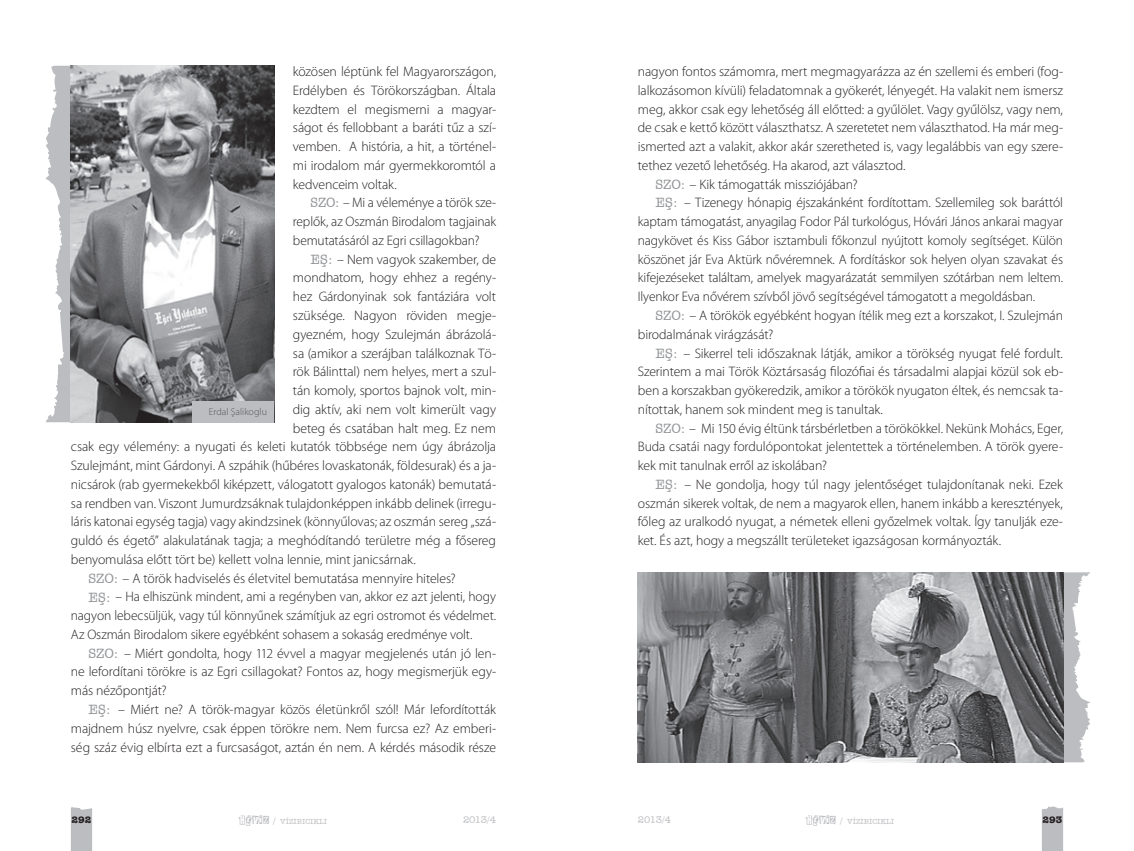
<style>
.page{position:relative;width:1134px;height:851px;background:#fff}
.page>*{position:absolute;margin:0;border:0;box-sizing:border-box;transform-origin:0 0}
.t1{font:300 13.75px/18.8px "Myriad Pro";letter-spacing:-.01em;color:#231f20;text-align:justify}
.t2{font:300 10px "Myriad Pro";color:#57585a}
.t3{font:10px "American Typewriter HU Medium";letter-spacing:-.035em;color:#bcbdc0}
.t4{font:10px "Postinkantaja Job";color:#bcbdc0}
.t5{font:10px "American Typewriter HU Bold";color:#231f20}
.t6{font:7.5px "American Typewriter HU Medium";color:#bcbdc0}
.s1{font-family:"American Typewriter HU Medium";font-weight:400;color:#939598}
.s2{font-size:10px}
</style>
<div class="page">
<svg style="left:71px;top:807px;width:21px;height:43px"></svg>
<svg style="left:1042px;top:806px;width:21px;height:44px"></svg>
<svg style="left:1063px;top:572px;width:27px;height:190px"></svg>
<img style="left:638px;top:572px;width:425px;height:190px">
<svg style="left:46px;top:66px;width:25px;height:356px"></svg>
<img style="left:71px;top:66px;width:203px;height:356px">
<div style="left:193px;top:401px;width:81px;height:21px;background:#bcbdc0"></div>
<p class="t1" style="left:293px;top:62px;width:205px">közösen léptünk fel Magyarországon, Erdélyben és Törökországban. Általa kezdtem el megismerni a magyar&shy;ságot és fellobbant a baráti tűz a szí&shy;vemben. A história, a hit, a történel&shy;mi irodalom már gyermekkoromtól a kedvenceim voltak.</p>
<p class="t1" style="left:293px;top:194px;width:205px;text-indent:18px"><span class="s1">SZO:</span> – Mi a véleménye a török sze&shy;replők, az Oszmán Birodalom tagjainak bemutatásáról az Egri csillagokban?</p>
<p class="t1" style="left:311px;top:250px;width:187px"><span class="s1">ES¸:</span> – Nem vagyok szakember, de</p>
<p class="t1" style="left:293px;top:269px;width:205px">mondhatom, hogy ehhez a regény-</p>
<p class="t1" style="left:293px;top:287px;width:205px">hez Gárdonyinak sok fantáziára volt</p>
<p class="t1" style="left:293px;top:306px;width:205px">szüksége. Nagyon röviden megje-</p>
<p class="t1" style="left:293px;top:325px;width:205px">gyezném, hogy Szulejmán ábrázolá-</p>
<p class="t1" style="left:293px;top:344px;width:205px">sa (amikor a szerájban találkoznak Tö-</p>
<p class="t1" style="left:293px;top:362px;width:205px">rök Bálinttal) nem helyes, mert a szul-</p>
<p class="t1" style="left:293px;top:381px;width:205px">tán komoly, sportos bajnok volt, min-</p>
<p class="t1" style="left:293px;top:400px;width:205px">dig aktív, aki nem volt kimerült vagy</p>
<p class="t1" style="left:293px;top:419px;width:205px">beteg és csatában halt meg. Ez nem</p>
<p class="t1" style="left:71px;top:437px;width:427px">csak egy vélemény: a nyugati és keleti kutatók többsége nem úgy ábrázolja</p>
<p class="t1" style="left:71px;top:456px;width:427px">Szulejmánt, mint Gárdonyi. A szpáhik (hűbéres lovaskatonák, földesurak) és a ja-</p>
<p class="t1" style="left:71px;top:475px;width:427px">nicsárok (rab gyermekekből kiképzett, válogatott gyalogos katonák) bemutatá-</p>
<p class="t1" style="left:71px;top:494px;width:427px">sa rendben van. Viszont Jumurdzsáknak tulajdonképpen inkább delinek (irregu-</p>
<p class="t1" style="left:71px;top:512px;width:427px">láris katonai egység tagja) vagy akindzsinek (könnyűlovas; az oszmán sereg „szá-</p>
<p class="t1" style="left:71px;top:531px;width:427px">guldó és égető” alakulatának tagja; a meghódítandó területre még a fősereg</p>
<p class="t1" style="left:71px;top:550px;width:346px">benyomulása előtt tört be) kellett volna lennie, mint janicsárnak.</p>
<p class="t1" style="left:89px;top:569px;width:369px"><span class="s1">SZO:</span> – A török hadviselés és életvitel bemutatása mennyire hiteles?</p>
<p class="t1" style="left:89px;top:587px;width:409px"><span class="s1">ES¸:</span> – Ha elhiszünk mindent, ami a regényben van, akkor ez azt jelenti, hogy</p>
<p class="t1" style="left:71px;top:606px;width:427px">nagyon lebecsüljük, vagy túl könnyűnek számítjuk az egri ostromot és védelmet.</p>
<p class="t1" style="left:71px;top:625px;width:403px">Az Oszmán Birodalom sikere egyébként sohasem a sokaság eredménye volt.</p>
<p class="t1" style="left:89px;top:644px;width:409px"><span class="s1">SZO:</span> – Miért gondolta, hogy 112 évvel a magyar megjelenés után jó len-</p>
<p class="t1" style="left:71px;top:662px;width:427px">ne lefordítani törökre is az Egri csillagokat? Fontos az, hogy megismerjük egy-</p>
<p class="t1" style="left:71px;top:681px;width:97px">más nézőpontját?</p>
<p class="t1" style="left:89px;top:700px;width:409px"><span class="s1">ES¸:</span> – Miért ne? A török-magyar közös életünkről szól! Már lefordították</p>
<p class="t1" style="left:71px;top:719px;width:427px">majdnem húsz nyelvre, csak éppen törökre nem. Nem furcsa ez? Az emberi-</p>
<p class="t1" style="left:71px;top:737px;width:427px">ség száz évig elbírta ezt a furcsaságot, aztán én nem. A kérdés második része</p>
<p class="t2" style="left:209px;top:406px;width:60px">Erdal Şalikoglu</p>
<p class="t1" style="left:638px;top:62px;width:427px">nagyon fontos számomra, mert megmagyarázza az én szellemi és emberi (fog-</p>
<p class="t1" style="left:638px;top:81px;width:427px">lalkozásomon kívüli) feladatomnak a gyökerét, lényegét. Ha valakit nem ismersz</p>
<p class="t1" style="left:638px;top:100px;width:427px">meg, akkor csak egy lehetőség áll előtted: a gyűlölet. Vagy gyűlölsz, vagy nem,</p>
<p class="t1" style="left:638px;top:119px;width:427px">de csak e kettő között választhatsz. A szeretetet nem választhatod. Ha már meg-</p>
<p class="t1" style="left:638px;top:137px;width:427px">ismerted azt a valakit, akkor akár szeretheted is, vagy legalábbis van egy szere-</p>
<p class="t1" style="left:638px;top:156px;width:269px">tethez vezető lehetőség. Ha akarod, azt választod.</p>
<p class="t1" style="left:656px;top:175px;width:204px"><span class="s1">SZO:</span> – Kik támogatták missziójában?</p>
<p class="t1" style="left:656px;top:194px;width:409px"><span class="s1">ES¸:</span> – Tizenegy hónapig éjszakánként fordítottam. Szellemileg sok baráttól</p>
<p class="t1" style="left:638px;top:212px;width:427px">kaptam támogatást, anyagilag Fodor Pál turkológus, Hóvári János ankarai magyar</p>
<p class="t1" style="left:638px;top:231px;width:427px">nagykövet és Kiss Gábor isztambuli főkonzul nyújtott komoly segítséget. Külön</p>
<p class="t1" style="left:638px;top:250px;width:427px">köszönet jár Eva Aktürk nővéremnek. A fordításkor sok helyen olyan szavakat és</p>
<p class="t1" style="left:638px;top:269px;width:427px">kifejezéseket találtam, amelyek magyarázatát semmilyen szótárban nem leltem.</p>
<p class="t1" style="left:638px;top:287px;width:399px">Ilyenkor Eva nővérem szívből jövő segítségével támogatott a megoldásban.</p>
<p class="t1" style="left:656px;top:306px;width:409px"><span class="s1">SZO:</span> – A törökök egyébként hogyan ítélik meg ezt a korszakot, I. Szulejmán</p>
<p class="t1" style="left:638px;top:325px;width:137px">birodalmának virágzását?</p>
<p class="t1" style="left:656px;top:344px;width:409px"><span class="s1">ES¸:</span> – Sikerrel teli időszaknak látják, amikor a törökség nyugat felé fordult.</p>
<p class="t1" style="left:638px;top:362px;width:427px">Szerintem a mai Török Köztársaság filozófiai és társadalmi alapjai közül sok eb-</p>
<p class="t1" style="left:638px;top:381px;width:427px">ben a korszakban gyökeredzik, amikor a törökök nyugaton éltek, és nemcsak ta-</p>
<p class="t1" style="left:638px;top:400px;width:247px">nítottak, hanem sok mindent meg is tanultak.</p>
<p class="t1" style="left:655px;top:419px;width:409px"><span class="s1">SZO:</span> – Mi 150 évig éltünk társbérletben a törökökkel. Nekünk Mohács, Eger,</p>
<p class="t1" style="left:638px;top:437px;width:427px">Buda csatái nagy fordulópontokat jelentettek a történelemben. A török gyere-</p>
<p class="t1" style="left:638px;top:456px;width:191px">kek mit tanulnak erről az iskolában?</p>
<p class="t1" style="left:655px;top:475px;width:409px"><span class="s1">ES¸:</span> – Ne gondolja, hogy túl nagy jelentőséget tulajdonítanak neki. Ezek</p>
<p class="t1" style="left:638px;top:494px;width:427px">oszmán sikerek voltak, de nem a magyarok ellen, hanem inkább a keresztények,</p>
<p class="t1" style="left:638px;top:512px;width:427px">főleg az uralkodó nyugat, a németek elleni győzelmek voltak. Így tanulják eze-</p>
<p class="t1" style="left:638px;top:531px;width:365px">ket. És azt, hogy a megszállt területeket igazságosan kormányozták.</p>
<p class="t5" style="left:72px;top:813px;width:21px">292</p>
<p class="t4" style="left:240px;top:813px;width:24px">H ÉVÍZ</p>
<p class="t6" style="left:273px;top:816px;width:13px"><span class="s2">/</span> VÍZIBICIKLI</p>
<p class="t3" style="left:463px;top:813px;width:35px">2013/4</p>
<p class="t3" style="left:638px;top:813px;width:35px">2013/4</p>
<p class="t4" style="left:807px;top:813px;width:24px">H ÉVÍZ</p>
<p class="t6" style="left:840px;top:816px;width:13px"><span class="s2">/</span> VÍZIBICIKLI</p>
<p class="t5" style="left:1042px;top:813px;width:21px">293</p>
</div>
